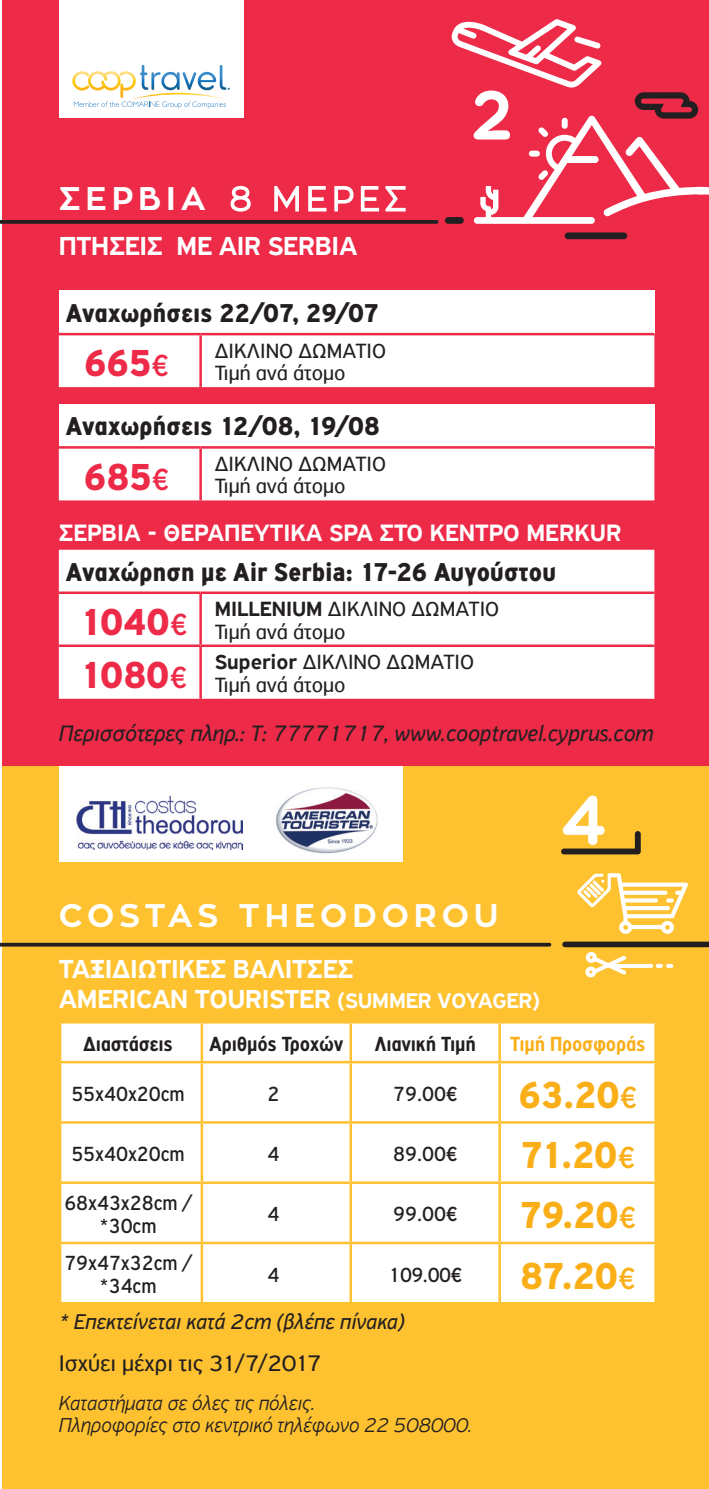
<style>
.page{position:relative;width:709px;height:1489px;background:#fff}
.page>*{position:absolute;margin:0;border:0;box-sizing:border-box;transform-origin:0 0}
.t1{font:900 40px "PF Highway Gothic Cond";letter-spacing:-.025em;color:#faaf18}
.t2{font:900 40px "PF Highway Gothic Cond";letter-spacing:-.02em;color:#ed2a47}
.t3{font:700 32.5px "Zona Pro";letter-spacing:.15em;color:#fff}
.t4{font:900 27.5px "PF Highway Gothic Cond";letter-spacing:.005em;color:#231f20}
.t5{font:500 27.5px/30px "PF Highway Sans Pro";letter-spacing:-.01em;color:#fff}
.t6{font:500 25px "PF Highway Sans Pro";color:#fff}
.t7{font:23.75px "PF Highway Sans Pro";color:#231f20}
.t8{font:italic 23.5px "PF Highway Sans Pro";letter-spacing:-.005em;color:#231f20}
.t9{font:italic 22.5px "PF Highway Sans Pro";color:#231f20}
.t10{font:21.75px/22.5px "PF Highway Sans Pro";color:#231f20}
.t11{font:21.75px/22.5px "PF Highway Gothic Cond";color:#231f20;text-align:center}
.t12{font:700 21.75px "PF Highway Gothic Cond";letter-spacing:-.01em;color:#231f20}
.t13{font:700 21.75px "PF Highway Gothic Cond";letter-spacing:-.01em;color:#faaf18}
.t14{font:italic 300 21.25px/22.5px "PF Highway Sans Pro";color:#231f20}
.s1{font-weight:400;font-size:32.5px}
.s2{font-weight:500}
.s3{font-size:22.5px}
</style>
<div class="page">
<div style="left:2px;top:765px;width:707px;height:723px;background:#fec231"></div>
<div style="left:59px;top:765px;width:343px;height:96px;background:#fff"></div>
<img style="left:76px;top:795px;width:167px;height:54px">
<div style="left:2px;top:0;width:707px;height:765px;background:#ed2a47"></div>
<div style="left:59px;top:0;width:184px;height:117px;background:#fff"></div>
<svg style="left:230px;top:186px;width:21px;height:26px"></svg>
<svg style="left:274px;top:186px;width:25px;height:26px"></svg>
<svg style="left:308px;top:186px;width:98px;height:26px"></svg>
<div style="left:59px;top:291px;width:595px;height:43px;background:#fff"></div>
<div style="left:59px;top:335px;width:595px;height:52px;background:#fff"></div>
<hr style="left:59px;top:333px;width:142px;height:2px;background:#ed2a47">
<hr style="left:201px;top:333px;width:453px;height:2px;background:#ed2a47">
<hr style="left:199px;top:335px;width:3px;height:52px;background:#ed2a47">
<div style="left:59px;top:549px;width:595px;height:149px;background:#fff"></div>
<hr style="left:199px;top:594px;width:3px;height:50px;background:#ed2a47">
<hr style="left:59px;top:644px;width:142px;height:3px;background:#ed2a47">
<hr style="left:201px;top:644px;width:453px;height:3px;background:#ed2a47">
<hr style="left:199px;top:647px;width:3px;height:51px;background:#ed2a47">
<hr style="left:59px;top:591px;width:142px;height:3px;background:#ed2a47">
<hr style="left:201px;top:591px;width:453px;height:3px;background:#ed2a47">
<div style="left:59px;top:404px;width:595px;height:43px;background:#fff"></div>
<div style="left:59px;top:448px;width:595px;height:52px;background:#fff"></div>
<hr style="left:59px;top:446px;width:142px;height:2px;background:#ed2a47">
<hr style="left:201px;top:446px;width:453px;height:2px;background:#ed2a47">
<hr style="left:199px;top:448px;width:3px;height:52px;background:#ed2a47">
<svg style="left:61px;top:1023px;width:593px;height:278px;background:#fefcf8"></svg>
<hr style="left:201px;top:1023px;width:2px;height:37px;background:#fec231">
<hr style="left:349px;top:1023px;width:3px;height:37px;background:#fec231">
<hr style="left:498px;top:1023px;width:3px;height:37px;background:#fec231">
<hr style="left:59px;top:1060px;width:143px;height:3px;background:#fec231">
<hr style="left:202px;top:1060px;width:149px;height:3px;background:#fec231">
<hr style="left:201px;top:1063px;width:2px;height:58px;background:#fec231">
<hr style="left:351px;top:1060px;width:148px;height:3px;background:#fec231">
<hr style="left:349px;top:1063px;width:3px;height:58px;background:#fec231">
<hr style="left:499px;top:1060px;width:158px;height:3px;background:#fec231">
<hr style="left:498px;top:1063px;width:3px;height:58px;background:#fec231">
<hr style="left:59px;top:1121px;width:143px;height:2px;background:#fec231">
<hr style="left:202px;top:1121px;width:149px;height:2px;background:#fec231">
<hr style="left:201px;top:1123px;width:2px;height:58px;background:#fec231">
<hr style="left:351px;top:1121px;width:148px;height:2px;background:#fec231">
<hr style="left:349px;top:1123px;width:3px;height:58px;background:#fec231">
<hr style="left:499px;top:1121px;width:158px;height:2px;background:#fec231">
<hr style="left:498px;top:1123px;width:3px;height:58px;background:#fec231">
<hr style="left:59px;top:1181px;width:143px;height:2px;background:#fec231">
<hr style="left:202px;top:1181px;width:149px;height:2px;background:#fec231">
<hr style="left:201px;top:1183px;width:2px;height:58px;background:#fec231">
<hr style="left:351px;top:1181px;width:148px;height:2px;background:#fec231">
<hr style="left:349px;top:1183px;width:3px;height:58px;background:#fec231">
<hr style="left:499px;top:1181px;width:158px;height:2px;background:#fec231">
<hr style="left:498px;top:1183px;width:3px;height:58px;background:#fec231">
<hr style="left:59px;top:1241px;width:143px;height:3px;background:#fec231">
<hr style="left:202px;top:1241px;width:149px;height:3px;background:#fec231">
<hr style="left:201px;top:1244px;width:2px;height:57px;background:#fec231">
<hr style="left:351px;top:1241px;width:148px;height:3px;background:#fec231">
<hr style="left:349px;top:1244px;width:3px;height:57px;background:#fec231">
<hr style="left:499px;top:1241px;width:158px;height:3px;background:#fec231">
<hr style="left:498px;top:1244px;width:3px;height:57px;background:#fec231">
<svg style="left:0;top:220px;width:436px;height:4px;background:#2e1f22"></svg>
<svg style="left:0;top:942px;width:549px;height:4px;background:#504023"></svg>
<div style="left:445px;top:217px;width:19px;height:7px;background:#231f20;border-radius:3px"></div>
<div style="left:564px;top:232px;width:63px;height:7px;background:#231f20;border-radius:3px"></div>
<svg style="left:451px;top:19px;width:258px;height:205px"></svg>
<svg style="left:577px;top:873px;width:111px;height:60px"></svg>
<svg style="left:562px;top:941px;width:147px;height:36px"></svg>
<svg style="left:561px;top:795px;width:79px;height:59px"></svg>
<img style="left:276px;top:787px;width:102px;height:67px">
<svg style="left:72px;top:65px;width:158px;height:44px"></svg>
<h2 class="t3" style="left:59px;top:177px;width:26px">ΣΕΡ</h2>
<h2 class="t3" style="left:138px;top:177px;width:48px">ΒΙΑ</h2>
<p class="t5" style="left:59px;top:231px;width:300px">ΠΤΗΣΕΙΣ ΜΕ AIR SERBIA</p>
<p class="t4" style="left:66px;top:298px;width:315px">Αναχωρήσεις 22/07, 29/07</p>
<h1 class="t2" style="left:84px;top:341px;width:86px">665<span class="s1">€</span></h1>
<p class="t10" style="left:215px;top:339px;width:173px">ΔΙΚΛΙΝΟ ΔΩΜΑΤΙΟ<br>Τιμή ανά άτομο</p>
<p class="t4" style="left:66px;top:411px;width:315px">Αναχωρήσεις 12/08, 19/08</p>
<h1 class="t2" style="left:83px;top:454px;width:87px">685<span class="s1">€</span></h1>
<p class="t10" style="left:215px;top:452px;width:173px">ΔΙΚΛΙΝΟ ΔΩΜΑΤΙΟ<br>Τιμή ανά άτομο</p>
<p class="t6" style="left:59px;top:517px;width:564px">ΣΕΡΒΙΑ - ΘΕΡΑΠΕΥΤΙΚΑ SPA ΣΤΟ ΚΕΝΤΡΟ MERKUR</p>
<p class="t4" style="left:66px;top:557px;width:491px">Αναχώρηση με Air Serbia: 17-26 Αυγούστου</p>
<h1 class="t2" style="left:79px;top:599px;width:109px">1040<span class="s1">€</span></h1>
<p class="t10" style="left:215px;top:597px;width:286px"><span class="s2">MILLENIUM</span> ΔΙΚΛΙΝΟ ΔΩΜΑΤΙΟ<br>Τιμή ανά άτομο</p>
<h1 class="t2" style="left:80px;top:652px;width:109px">1080<span class="s1">€</span></h1>
<p class="t10" style="left:215px;top:650px;width:261px"><span class="s2">Superior</span> ΔΙΚΛΙΝΟ ΔΩΜΑΤΙΟ<br>Τιμή ανά άτομο</p>
<p class="t8" style="left:59px;top:719px;width:596px">Περισσότερες πληρ.: Τ: 77771717, www.cooptravel.cyprus.com</p>
<h2 class="t3" style="left:59px;top:894px;width:441px">COSTAS THEODOROU</h2>
<p class="t5" style="left:59px;top:954px;width:482px">ΤΑΞΙΔΙΩΤΙΚΕΣ ΒΑΛΙΤΣΕΣ<br>AMERICAN TOURISTER <span class="s3">(SUMMER VOYAGER)</span></p>
<p class="t12" style="left:83px;top:1032px;width:91px">Διαστάσεις</p>
<p class="t12" style="left:209px;top:1032px;width:135px">Αριθμός Τροχών</p>
<p class="t12" style="left:374px;top:1032px;width:103px">Λιανική Τιμή</p>
<p class="t13" style="left:510px;top:1032px;width:137px">Τιμή Προσφοράς</p>
<p class="t11" style="left:71px;top:1082px;width:115px">55x40x20cm</p>
<p class="t11" style="left:267px;top:1082px;width:13px">2</p>
<p class="t11" style="left:393px;top:1082px;width:66px">79.00€</p>
<h1 class="t1" style="left:518px;top:1072px;width:120px">63.20<span class="s1">€</span></h1>
<p class="t11" style="left:71px;top:1142px;width:115px">55x40x20cm</p>
<p class="t11" style="left:267px;top:1142px;width:13px">4</p>
<p class="t11" style="left:393px;top:1142px;width:66px">89.00€</p>
<h1 class="t1" style="left:520px;top:1132px;width:116px">71.20<span class="s1">€</span></h1>
<p class="t11" style="left:64px;top:1191px;width:129px">68x43x28cm / *30cm</p>
<p class="t11" style="left:267px;top:1202px;width:13px">4</p>
<p class="t11" style="left:393px;top:1202px;width:66px">99.00€</p>
<h1 class="t1" style="left:519px;top:1192px;width:118px">79.20<span class="s1">€</span></h1>
<p class="t11" style="left:64px;top:1251px;width:129px">79x47x32cm / *34cm</p>
<p class="t11" style="left:267px;top:1263px;width:13px">4</p>
<p class="t11" style="left:388px;top:1263px;width:75px">109.00€</p>
<h1 class="t1" style="left:520px;top:1253px;width:117px">87.20<span class="s1">€</span></h1>
<p class="t9" style="left:59px;top:1308px;width:347px">* Επεκτείνεται κατά 2cm (βλέπε πίνακα)</p>
<p class="t7" style="left:59px;top:1348px;width:264px">Ισχύει μέχρι τις 31/7/2017</p>
<p class="t14" style="left:59px;top:1391px;width:414px">Καταστήματα σε όλες τις πόλεις.<br>Πληροφορίες στο κεντρικό τηλέφωνο 22 508000.</p>
</div>
